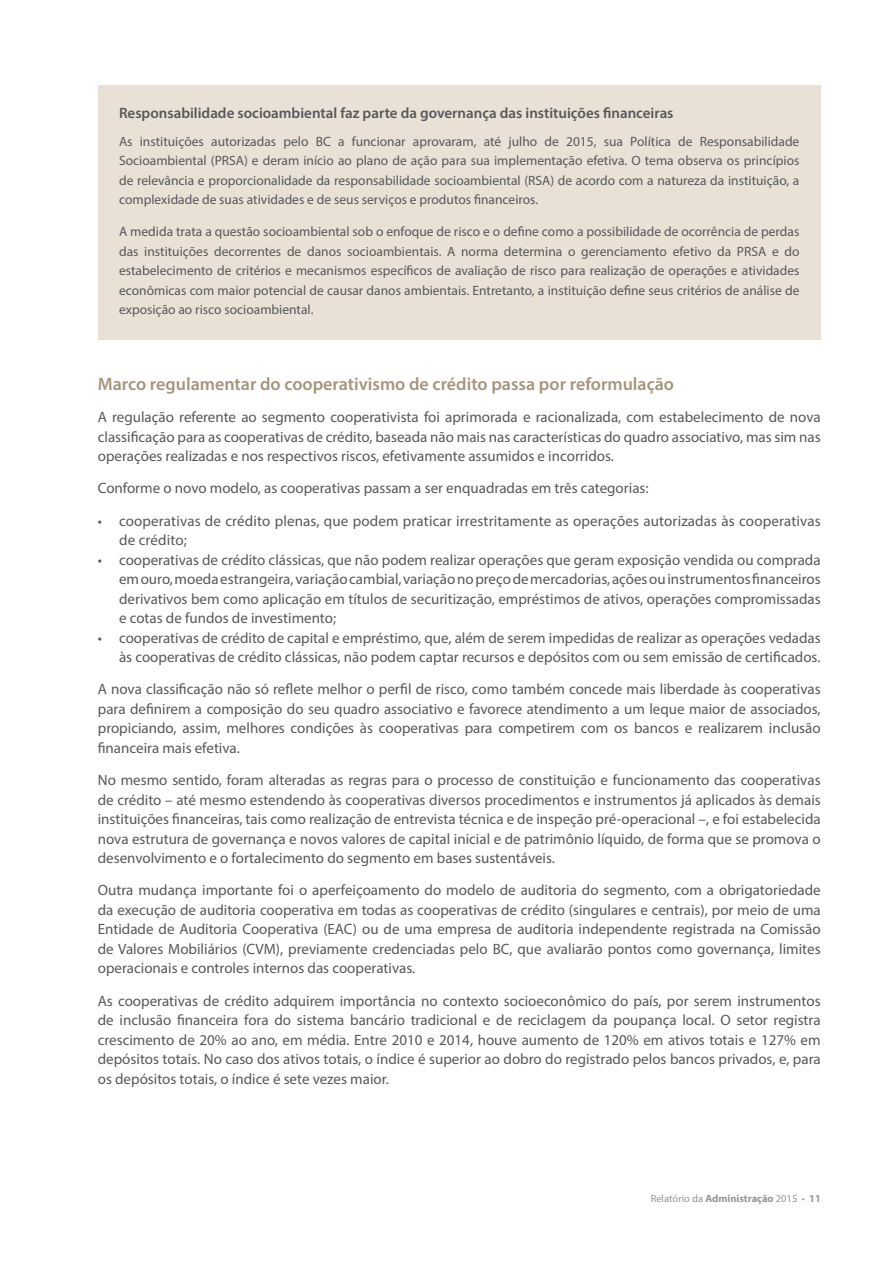
<style>
.page{position:relative;width:893px;height:1263px;background:#fff}
.page>*{position:absolute;margin:0;border:0;box-sizing:border-box;transform-origin:0 0}
._04_Subtítulo{font:600 18px "Myriad Pro";color:#a4957c}
._05_Corpo_de_texto{font:15px/19.5px "Myriad Pro";color:#57585a;text-align:justify}
._07_Título_box{font:600 15px "Myriad Pro";color:#57585a}
._06_Corpo_texto_box{font:13.5px/19.5px "Myriad Pro";color:#57585a;text-align:justify}
.t1{font:10.5px "Myriad Pro";color:#939598}
.s1{font-weight:700}
</style>
<div class="page">
<div style="left:98px;top:85px;width:723px;height:255px;background:#e9e1d5"></div>
<p class="_07_Título_box" style="left:119px;top:103px;width:556px">Responsabilidade socioambiental faz parte da governança das instituições financeiras</p>
<p class="_06_Corpo_texto_box" style="left:119px;top:131px;width:682px">As instituições autorizadas pelo BC a funcionar aprovaram, até julho de 2015, sua Política de Responsabilidade Socioambiental (PRSA) e deram início ao plano de ação para sua implementação efetiva. O tema observa os princípios de relevância e proporcionalidade da responsabilidade socioambiental (RSA) de acordo com a natureza da instituição, a complexidade de suas atividades e de seus serviços e produtos financeiros.</p>
<p class="_06_Corpo_texto_box" style="left:119px;top:222px;width:682px">A medida trata a questão socioambiental sob o enfoque de risco e o define como a possibilidade de ocorrência de perdas das instituições decorrentes de danos socioambientais. A norma determina o gerenciamento efetivo da PRSA e do estabelecimento de critérios e mecanismos específicos de avaliação de risco para realização de operações e atividades econômicas com maior potencial de causar danos ambientais. Entretanto, a instituição define seus critérios de análise de exposição ao risco socioambiental.</p>
<p class="_04_Subtítulo" style="left:98px;top:372px;width:578px">Marco regulamentar do cooperativismo de crédito passa por reformulação</p>
<p class="_05_Corpo_de_texto" style="left:98px;top:407px;width:724px">A regulação referente ao segmento cooperativista foi aprimorada e racionalizada, com estabelecimento de nova classificação para as cooperativas de crédito, baseada não mais nas características do quadro associativo, mas sim nas operações realizadas e nos respectivos riscos, efetivamente assumidos e incorridos.</p>
<p class="_05_Corpo_de_texto" style="left:98px;top:478px;width:552px">Conforme o novo modelo, as cooperativas passam a ser enquadradas em três categorias:</p>
<p class="_05_Corpo_de_texto" style="left:119px;top:511px;width:703px;text-indent:-21px">• cooperativas de crédito plenas, que podem praticar irrestritamente as operações autorizadas às cooperativas de crédito;</p>
<p class="_05_Corpo_de_texto" style="left:119px;top:550px;width:703px;text-indent:-21px">• cooperativas de crédito clássicas, que não podem realizar operações que geram exposição vendida ou comprada em ouro, moeda estrangeira, variação cambial, variação no preço de mercadorias, ações ou instrumentos financeiros derivativos bem como aplicação em títulos de securitização, empréstimos de ativos, operações compromissadas e cotas de fundos de investimento;</p>
<p class="_05_Corpo_de_texto" style="left:98px;top:628px;width:724px;text-align:right">• cooperativas de crédito de capital e empréstimo, que, além de serem impedidas de realizar as operações vedadas às cooperativas de crédito clássicas, não podem captar recursos e depósitos com ou sem emissão de certificados.</p>
<p class="_05_Corpo_de_texto" style="left:98px;top:679px;width:724px">A nova classificação não só reflete melhor o perfil de risco, como também concede mais liberdade às cooperativas para definirem a composição do seu quadro associativo e favorece atendimento a um leque maior de associados, propiciando, assim, melhores condições às cooperativas para competirem com os bancos e realizarem inclusão financeira mais efetiva.</p>
<p class="_05_Corpo_de_texto" style="left:98px;top:770px;width:724px">No mesmo sentido, foram alteradas as regras para o processo de constituição e funcionamento das cooperativas de crédito – até mesmo estendendo às cooperativas diversos procedimentos e instrumentos já aplicados às demais instituições financeiras, tais como realização de entrevista técnica e de inspeção pré-operacional –, e foi estabelecida nova estrutura de governança e novos valores de capital inicial e de patrimônio líquido, de forma que se promova o desenvolvimento e o fortalecimento do segmento em bases sustentáveis.</p>
<p class="_05_Corpo_de_texto" style="left:98px;top:880px;width:724px">Outra mudança importante foi o aperfeiçoamento do modelo de auditoria do segmento, com a obrigatoriedade da execução de auditoria cooperativa em todas as cooperativas de crédito (singulares e centrais), por meio de uma Entidade de Auditoria Cooperativa (EAC) ou de uma empresa de auditoria independente registrada na Comissão de Valores Mobiliários (CVM), previamente credenciadas pelo BC, que avaliarão pontos como governança, limites operacionais e controles internos das cooperativas.</p>
<p class="_05_Corpo_de_texto" style="left:98px;top:991px;width:724px">As cooperativas de crédito adquirem importância no contexto socioeconômico do país, por serem instrumentos de inclusão financeira fora do sistema bancário tradicional e de reciclagem da poupança local. O setor registra crescimento de 20% ao ano, em média. Entre 2010 e 2014, houve aumento de 120% em ativos totais e 127% em depósitos totais. No caso dos ativos totais, o índice é superior ao dobro do registrado pelos bancos privados, e, para os depósitos totais, o índice é sete vezes maior.</p>
<p class="t1" style="left:651px;top:1192px;width:172px">Relatório da <span class="s1">Administração</span> 2015 • <span class="s1">11</span></p>
</div>
